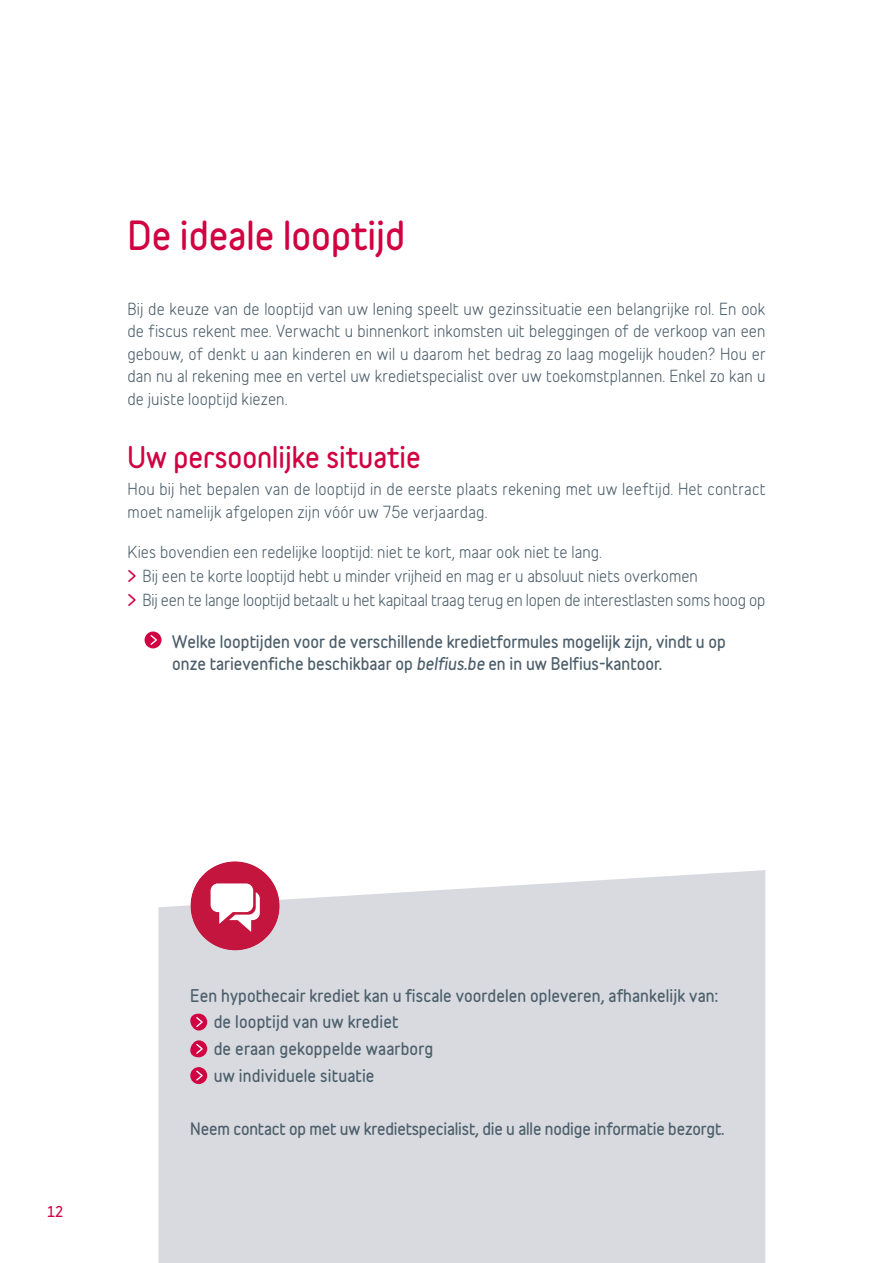
<style>
.page{position:relative;width:893px;height:1263px;background:#fff}
.page>*{position:absolute;margin:0;border:0;box-sizing:border-box;transform-origin:0 0}
.t1{font:700 36px "Belfius Normal";color:#d00242}
.t2{font:700 27px "Belfius Normal";color:#d00242}
.t3{font:15.75px/22.5px "Belfius Alternative";letter-spacing:.005em;color:#4d5f6b}
.t4{font:700 15.75px/26.7px "Belfius Alternative";letter-spacing:.005em;color:#4d5f6b}
.t5{font:700 15.6px "Belfius Alternative";letter-spacing:-.01em;color:#4d5f6b}
.t6{font:700 13.5px "Belfius Alternative";color:#d00242}
.s1{font-weight:700;color:#d00242}
.s2{font-style:italic}
</style>
<div class="page">
<div style="left:145px;top:631px;width:16px;height:17px;background:#d00242;border-radius:50%"></div>
<svg style="left:151px;top:635px;width:6px;height:10px"></svg>
<div style="left:158px;top:870px;width:607px;height:393px;background:#d8dae0"></div>
<svg style="left:190px;top:1013px;width:17px;height:17px"></svg>
<svg style="left:190px;top:1040px;width:17px;height:17px"></svg>
<div style="left:190px;top:1067px;width:17px;height:17px;background:#d00242;border-radius:50%"></div>
<svg style="left:196px;top:1070px;width:7px;height:10px"></svg>
<div style="left:191px;top:861px;width:89px;height:89px;background:#c4153e;border-radius:50%"></div>
<svg style="left:211px;top:883px;width:49px;height:49px"></svg>
<h1 class="t1" style="left:128px;top:208px;width:279px">De ideale looptijd</h1>
<p class="t3" style="left:128px;top:296px;width:639px;text-align:justify">Bij de keuze van de looptijd van uw lening speelt uw gezinssituatie een belangrijke rol. En ook de fiscus rekent mee. Verwacht u binnenkort inkomsten uit beleggingen of de verkoop van een gebouw, of denkt u aan kinderen en wil u daarom het bedrag zo laag mogelijk houden? Hou er dan nu al rekening mee en vertel uw kredietspecialist over uw toekomstplannen. Enkel zo kan u de juiste looptijd kiezen.</p>
<h2 class="t2" style="left:128px;top:436px;width:295px">Uw persoonlijke situatie</h2>
<p class="t3" style="left:128px;top:476px;width:639px">Hou bij het bepalen van de looptijd in de eerste plaats rekening met uw leeftijd. Het contract moet namelijk afgelopen zijn vóór uw 75e verjaardag.</p>
<p class="t3" style="left:128px;top:539px;width:639px;line-height:23.7px">Kies bovendien een redelijke looptijd: niet te kort, maar ook niet te lang.<br><span class="s1">&gt;</span> Bij een te korte looptijd hebt u minder vrijheid en mag er u absoluut niets overkomen<br><span class="s1">&gt;</span> Bij een te lange looptijd betaalt u het kapitaal traag terug en lopen de interestlasten soms hoog op</p>
<p class="t4" style="left:172px;top:630px;width:555px;line-height:22.5px">Welke looptijden voor de verschillende kredietformules mogelijk zijn, vindt u op onze tarievenfiche beschikbaar op <span class="s2">belfius.be</span> en in uw Belfius-kantoor.</p>
<p class="t6" style="left:47px;top:1201px;width:18px">12</p>
<p class="t4" style="left:214px;top:982px;width:506px;text-indent:-23px">Een hypothecair krediet kan u fiscale voordelen opleveren, afhankelijk van: de looptijd van uw krediet<br>de eraan gekoppelde waarborg<br>uw individuele situatie</p>
<p class="t5" style="left:190px;top:1117px;width:535px">Neem contact op met uw kredietspecialist, die u alle nodige informatie bezorgt.</p>
</div>
